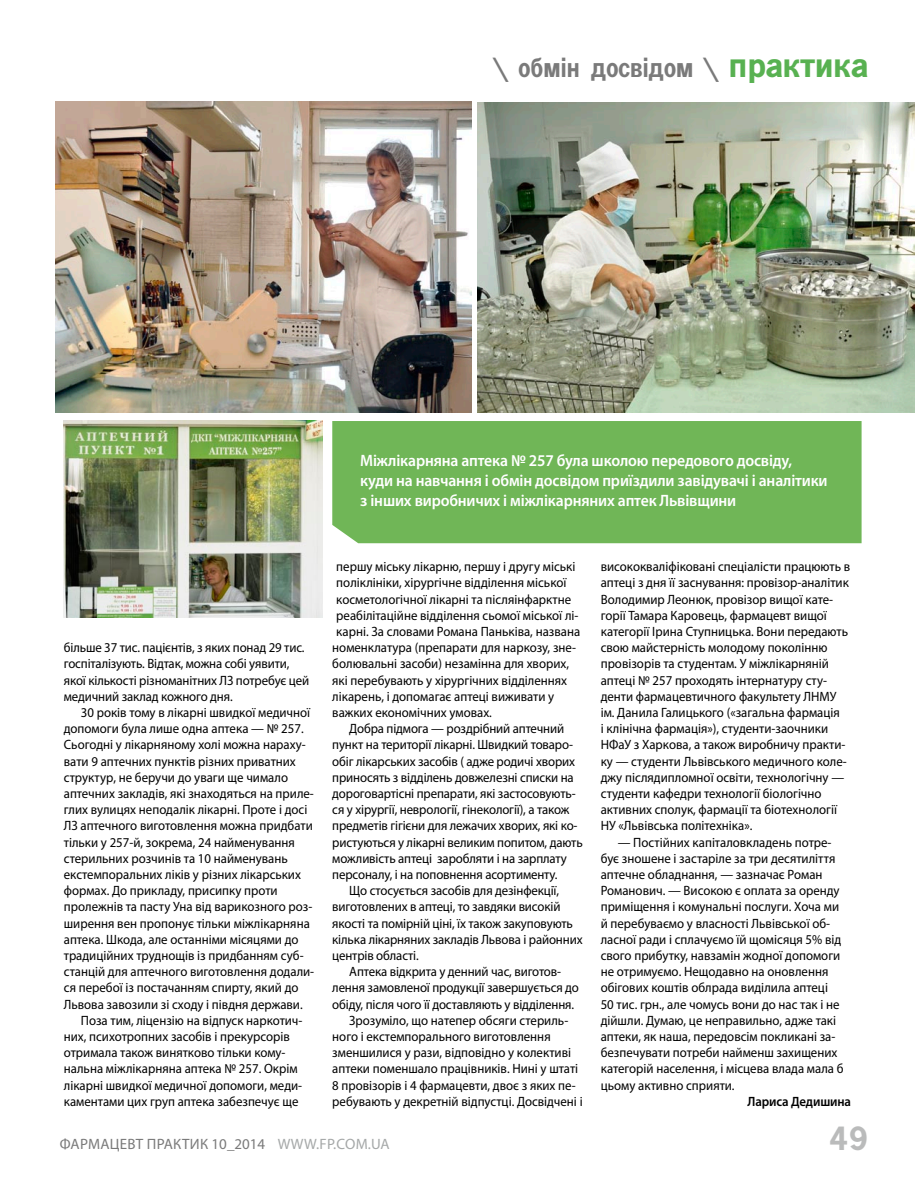
<style>
.page{position:relative;width:915px;height:1178px;background:#fff}
.page>*{position:absolute;margin:0;border:0;box-sizing:border-box;transform-origin:0 0}
.t1{font:700 34.5px "News Paper C";color:#babbbb}
.t2{font:700 28.5px "News Paper C";color:#7a7a7a}
.t3{font:600 16.5px/19.8px "Myriad Pro";letter-spacing:-.01em;color:#fff;scale:.95 1}
.t4{font:15px "Myriad Pro";color:#a5a8a8}
.t5{font:15px "Myriad Pro";color:#7a7a7a}
.t6{font:13.5px/16.2px "Myriad Pro";color:#000;scale:.95 1}
.t7{font:600 13.5px "Myriad Pro";letter-spacing:-.01em;color:#000;scale:.95 1}
.s1{font-size:36px;color:#58b151}
.s2{color:#7a7a7a}
</style>
<div class="page">
<img style="left:477px;top:102px;width:437px;height:310px">
<img style="left:64px;top:420px;width:258px;height:197px">
<img style="left:56px;top:102px;width:416px;height:310px">
<div style="left:332px;top:421px;width:529px;height:122px;background:#70b657"></div>
<h2 class="t2" style="left:495px;top:52px;width:374px">\ обмін досвідом \ <span class="s1">практика</span></h2>
<p class="t3" style="left:360px;top:450px;width:493px">Міжлікарняна аптека № 257 була школою передового досвіду, куди на навчання і обмін досвідом приїздили завідувачі і аналітики з інших виробничих і міжлікарняних аптек Львівщини</p>
<p class="t6" style="left:64px;top:639px;width:259px">БІЛЬШЕ 37 ТИС. ПАЦІЄНТІВ, З ЯКИХ ПОНАД 29 ТИС.<br>ГОСПІТАЛІЗУЮТЬ. ВІДТАК, МОЖНА СОБІ УЯВИТИ, ЯКОЇ КІЛЬКОСТІ РІЗНОМАНІТНИХ ЛЗ ПОТРЕБУЄ ЦЕЙ МЕДИЧНИЙ ЗАКЛАД КОЖНОГО ДНЯ.</p>
<p class="t6" style="left:81px;top:704px;width:243px">30 РОКІВ ТОМУ В ЛІКАРНІ ШВИДКОЇ МЕДИЧНОЇ</p>
<p class="t6" style="left:64px;top:720px;width:254px">ДОПОМОГИ БУЛА ЛИШЕ ОДНА АПТЕКА — № 257.</p>
<p class="t6" style="left:64px;top:736px;width:256px">СЬОГОДНІ У ЛІКАРНЯНОМУ ХОЛІ МОЖНА НАРАХУ-</p>
<p class="t6" style="left:64px;top:753px;width:246px">ВАТИ 9 АПТЕЧНИХ ПУНКТІВ РІЗНИХ ПРИВАТНИХ</p>
<p class="t6" style="left:64px;top:769px;width:237px">СТРУКТУР, НЕ БЕРУЧИ ДО УВАГИ ЩЕ ЧИМАЛО</p>
<p class="t6" style="left:64px;top:785px;width:264px">АПТЕЧНИХ ЗАКЛАДІВ, ЯКІ ЗНАХОДЯТЬСЯ НА ПРИЛЕ-</p>
<p class="t6" style="left:64px;top:801px;width:258px">ГЛИХ ВУЛИЦЯХ НЕПОДАЛІК ЛІКАРНІ. ПРОТЕ І ДОСІ</p>
<p class="t6" style="left:64px;top:817px;width:263px">ЛЗ АПТЕЧНОГО ВИГОТОВЛЕННЯ МОЖНА ПРИДБАТИ</p>
<p class="t6" style="left:64px;top:834px;width:245px">ТІЛЬКИ У 257-Й, ЗОКРЕМА, 24 НАЙМЕНУВАННЯ</p>
<p class="t6" style="left:64px;top:850px;width:237px">СТЕРИЛЬНИХ РОЗЧИНІВ ТА 10 НАЙМЕНУВАНЬ</p>
<p class="t6" style="left:64px;top:866px;width:251px">ЕКСТЕМПОРАЛЬНИХ ЛІКІВ У РІЗНИХ ЛІКАРСЬКИХ</p>
<p class="t6" style="left:64px;top:882px;width:226px">ФОРМАХ. ДО ПРИКЛАДУ, ПРИСИПКУ ПРОТИ</p>
<p class="t6" style="left:64px;top:898px;width:263px">ПРОЛЕЖНІВ ТА ПАСТУ УНА ВІД ВАРИКОЗНОГО РОЗ-</p>
<p class="t6" style="left:64px;top:915px;width:260px">ШИРЕННЯ ВЕН ПРОПОНУЄ ТІЛЬКИ МІЖЛІКАРНЯНА</p>
<p class="t6" style="left:64px;top:931px;width:248px">АПТЕКА. ШКОДА, АЛЕ ОСТАННІМИ МІСЯЦЯМИ ДО</p>
<p class="t6" style="left:64px;top:947px;width:254px">ТРАДИЦІЙНИХ ТРУДНОЩІВ ІЗ ПРИДБАННЯМ СУБ-</p>
<p class="t6" style="left:64px;top:963px;width:265px">СТАНЦІЙ ДЛЯ АПТЕЧНОГО ВИГОТОВЛЕННЯ ДОДАЛИ-</p>
<p class="t6" style="left:64px;top:979px;width:248px">СЯ ПЕРЕБОЇ ІЗ ПОСТАЧАННЯМ СПИРТУ, ЯКИЙ ДО</p>
<p class="t6" style="left:64px;top:996px;width:253px">ЛЬВОВА ЗАВОЗИЛИ ЗІ СХОДУ І ПІВДНЯ ДЕРЖАВИ.</p>
<p class="t6" style="left:81px;top:1012px;width:235px">ПОЗА ТИМ, ЛІЦЕНЗІЮ НА ВІДПУСК НАРКОТИЧ-</p>
<p class="t6" style="left:64px;top:1028px;width:239px">НИХ, ПСИХОТРОПНИХ ЗАСОБІВ І ПРЕКУРСОРІВ</p>
<p class="t6" style="left:64px;top:1044px;width:235px">ОТРИМАЛА ТАКОЖ ВИНЯТКОВО ТІЛЬКИ КОМУ-</p>
<p class="t6" style="left:64px;top:1060px;width:247px">НАЛЬНА МІЖЛІКАРНЯНА АПТЕКА № 257. ОКРІМ</p>
<p class="t6" style="left:64px;top:1077px;width:252px">ЛІКАРНІ ШВИДКОЇ МЕДИЧНОЇ ДОПОМОГИ, МЕДИ-</p>
<p class="t6" style="left:64px;top:1093px;width:248px">КАМЕНТАМИ ЦИХ ГРУП АПТЕКА ЗАБЕЗПЕЧУЄ ЩЕ</p>
<p class="t6" style="left:332px;top:558px;width:262px">ПЕРШУ МІСЬКУ ЛІКАРНЮ, ПЕРШУ І ДРУГУ МІСЬКІ ПОЛІКЛІНІКИ, ХІРУРГІЧНЕ ВІДДІЛЕННЯ МІСЬКОЇ КОСМЕТОЛОГІЧНОЇ ЛІКАРНІ ТА ПІСЛЯІНФАРКТНЕ РЕАБІЛІТАЦІЙНЕ ВІДДІЛЕННЯ СЬОМОЇ МІСЬКОЇ ЛІ-КАРНІ. ЗА СЛОВАМИ РОМАНА ПАНЬКІВА, НАЗВАНА НОМЕНКЛАТУРА (ПРЕПАРАТИ ДЛЯ НАРКОЗУ, ЗНЕ-БОЛЮВАЛЬНІ ЗАСОБИ) НЕЗАМІННА ДЛЯ ХВОРИХ, ЯКІ ПЕРЕБУВАЮТЬ У ХІРУРГІЧНИХ ВІДДІЛЕННЯХ ЛІКАРЕНЬ, І ДОПОМАГАЄ АПТЕЦІ ВИЖИВАТИ У ВАЖКИХ ЕКОНОМІЧНИХ УМОВАХ.</p>
<p class="t6" style="left:349px;top:720px;width:228px">ДОБРА ПІДМОГА — РОЗДРІБНИЙ АПТЕЧНИЙ</p>
<p class="t6" style="left:332px;top:736px;width:255px">ПУНКТ НА ТЕРИТОРІЇ ЛІКАРНІ. ШВИДКИЙ ТОВАРО-</p>
<p class="t6" style="left:332px;top:753px;width:257px">ОБІГ ЛІКАРСЬКИХ ЗАСОБІВ ( АДЖЕ РОДИЧІ ХВОРИХ</p>
<p class="t6" style="left:332px;top:769px;width:256px">ПРИНОСЯТЬ З ВІДДІЛЕНЬ ДОВЖЕЛЕЗНІ СПИСКИ НА</p>
<p class="t6" style="left:332px;top:785px;width:257px">ДОРОГОВАРТІСНІ ПРЕПАРАТИ, ЯКІ ЗАСТОСОВУЮТЬ-</p>
<p class="t6" style="left:332px;top:801px;width:251px">СЯ У ХІРУРГІЇ, НЕВРОЛОГІЇ, ГІНЕКОЛОГІЇ), А ТАКОЖ</p>
<p class="t6" style="left:332px;top:817px;width:259px">ПРЕДМЕТІВ ГІГІЄНИ ДЛЯ ЛЕЖАЧИХ ХВОРИХ, ЯКІ КО-</p>
<p class="t6" style="left:332px;top:834px;width:265px">РИСТУЮТЬСЯ У ЛІКАРНІ ВЕЛИКИМ ПОПИТОМ, ДАЮТЬ</p>
<p class="t6" style="left:332px;top:850px;width:248px">МОЖЛИВІСТЬ АПТЕЦІ ЗАРОБЛЯТИ І НА ЗАРПЛАТУ</p>
<p class="t6" style="left:332px;top:866px;width:238px">ПЕРСОНАЛУ, І НА ПОПОВНЕННЯ АСОРТИМЕНТУ.</p>
<p class="t6" style="left:349px;top:882px;width:222px">ЩО СТОСУЄТЬСЯ ЗАСОБІВ ДЛЯ ДЕЗІНФЕКЦІЇ,</p>
<p class="t6" style="left:332px;top:898px;width:241px">ВИГОТОВЛЕНИХ В АПТЕЦІ, ТО ЗАВДЯКИ ВИСОКІЙ</p>
<p class="t6" style="left:332px;top:915px;width:255px">ЯКОСТІ ТА ПОМІРНІЙ ЦІНІ, ЇХ ТАКОЖ ЗАКУПОВУЮТЬ</p>
<p class="t6" style="left:332px;top:931px;width:265px">КІЛЬКА ЛІКАРНЯНИХ ЗАКЛАДІВ ЛЬВОВА І РАЙОННИХ</p>
<p class="t6" style="left:332px;top:947px;width:92px">ЦЕНТРІВ ОБЛАСТІ.</p>
<p class="t6" style="left:349px;top:963px;width:224px">АПТЕКА ВІДКРИТА У ДЕННИЙ ЧАС, ВИГОТОВ-</p>
<p class="t6" style="left:332px;top:979px;width:261px">ЛЕННЯ ЗАМОВЛЕНОЇ ПРОДУКЦІЇ ЗАВЕРШУЄТЬСЯ ДО</p>
<p class="t6" style="left:332px;top:996px;width:256px">ОБІДУ, ПІСЛЯ ЧОГО ЇЇ ДОСТАВЛЯЮТЬ У ВІДДІЛЕННЯ.</p>
<p class="t6" style="left:349px;top:1012px;width:232px">ЗРОЗУМІЛО, ЩО НАТЕПЕР ОБСЯГИ СТЕРИЛЬ-</p>
<p class="t6" style="left:332px;top:1028px;width:231px">НОГО І ЕКСТЕМПОРАЛЬНОГО ВИГОТОВЛЕННЯ</p>
<p class="t6" style="left:332px;top:1044px;width:253px">ЗМЕНШИЛИСЯ У РАЗИ, ВІДПОВІДНО У КОЛЕКТИВІ</p>
<p class="t6" style="left:332px;top:1060px;width:260px">АПТЕКИ ПОМЕНШАЛО ПРАЦІВНИКІВ. НИНІ У ШТАТІ</p>
<p class="t6" style="left:332px;top:1077px;width:257px">8 ПРОВІЗОРІВ І 4 ФАРМАЦЕВТИ, ДВОЄ З ЯКИХ ПЕ-</p>
<p class="t6" style="left:332px;top:1093px;width:265px">РЕБУВАЮТЬ У ДЕКРЕТНІЙ ВІДПУСТЦІ. ДОСВІДЧЕНІ І</p>
<p class="t6" style="left:600px;top:558px;width:264px">ВИСОКОКВАЛІФІКОВАНІ СПЕЦІАЛІСТИ ПРАЦЮЮТЬ В АПТЕЦІ З ДНЯ ЇЇ ЗАСНУВАННЯ: ПРОВІЗОР-АНАЛІТИК ВОЛОДИМИР ЛЕОНЮК, ПРОВІЗОР ВИЩОЇ КАТЕ-ГОРІЇ ТАМАРА КАРОВЕЦЬ, ФАРМАЦЕВТ ВИЩОЇ КАТЕГОРІЇ ІРИНА СТУПНИЦЬКА. ВОНИ ПЕРЕДАЮТЬ СВОЮ МАЙСТЕРНІСТЬ МОЛОДОМУ ПОКОЛІННЮ ПРОВІЗОРІВ ТА СТУДЕНТАМ. У МІЖЛІКАРНЯНІЙ АПТЕЦІ № 257 ПРОХОДЯТЬ ІНТЕРНАТУРУ СТУ-ДЕНТИ ФАРМАЦЕВТИЧНОГО ФАКУЛЬТЕТУ ЛНМУ ІМ. ДАНИЛА ГАЛИЦЬКОГО («ЗАГАЛЬНА ФАРМАЦІЯ<br>І КЛІНІЧНА ФАРМАЦІЯ»), СТУДЕНТИ-ЗАОЧНИКИ НФАУ З ХАРКОВА, А ТАКОЖ ВИРОБНИЧУ ПРАКТИ-КУ — СТУДЕНТИ ЛЬВІВСЬКОГО МЕДИЧНОГО КОЛЕ-ДЖУ ПІСЛЯДИПЛОМНОЇ ОСВІТИ, ТЕХНОЛОГІЧНУ — СТУДЕНТИ КАФЕДРИ ТЕХНОЛОГІЇ БІОЛОГІЧНО АКТИВНИХ СПОЛУК, ФАРМАЦІЇ ТА БІОТЕХНОЛОГІЇ НУ «ЛЬВІВСЬКА ПОЛІТЕХНІКА».</p>
<p class="t6" style="left:600px;top:834px;width:257px;text-indent:17px">— ПОСТІЙНИХ КАПІТАЛОВКЛАДЕНЬ ПОТРЕ-БУЄ ЗНОШЕНЕ І ЗАСТАРІЛЕ ЗА ТРИ ДЕСЯТИЛІТТЯ АПТЕЧНЕ ОБЛАДНАННЯ, — ЗАЗНАЧАЄ РОМАН РОМАНОВИЧ. — ВИСОКОЮ Є ОПЛАТА ЗА ОРЕНДУ ПРИМІЩЕННЯ І КОМУНАЛЬНІ ПОСЛУГИ. ХОЧА МИ Й ПЕРЕБУВАЄМО У ВЛАСНОСТІ ЛЬВІВСЬКОЇ ОБ-ЛАСНОЇ РАДИ І СПЛАЧУЄМО ЇЙ ЩОМІСЯЦЯ 5% ВІД СВОГО ПРИБУТКУ, НАВЗАМІН ЖОДНОЇ ДОПОМОГИ НЕ ОТРИМУЄМО. НЕЩОДАВНО НА ОНОВЛЕННЯ ОБІГОВИХ КОШТІВ ОБЛРАДА ВИДІЛИЛА АПТЕЦІ 50 ТИС. ГРН., АЛЕ ЧОМУСЬ ВОНИ ДО НАС ТАК І НЕ ДІЙШЛИ. ДУМАЮ, ЦЕ НЕПРАВИЛЬНО, АДЖЕ ТАКІ АПТЕКИ, ЯК НАША, ПЕРЕДОВСІМ ПОКЛИКАНІ ЗА-БЕЗПЕЧУВАТИ ПОТРЕБИ НАЙМЕНШ ЗАХИЩЕНИХ КАТЕГОРІЙ НАСЕЛЕННЯ, І МІСЦЕВА ВЛАДА МАЛА Б ЦЬОМУ АКТИВНО СПРИЯТИ.</p>
<p class="t7" style="left:747px;top:1093px;width:110px">Лариса Дедишина</p>
<p class="t5" style="left:60px;top:1135px;width:21px">ФАРМАЦЕВТ</p>
<p class="t5" style="left:147px;top:1135px;width:20px">ПРАКТИК</p>
<p class="t4" style="left:211px;top:1135px;width:170px"><span class="s2">10_2014</span> WWW.FP.COM.UA</p>
<h1 class="t1" style="left:827px;top:1120px;width:42px">49</h1>
</div>
